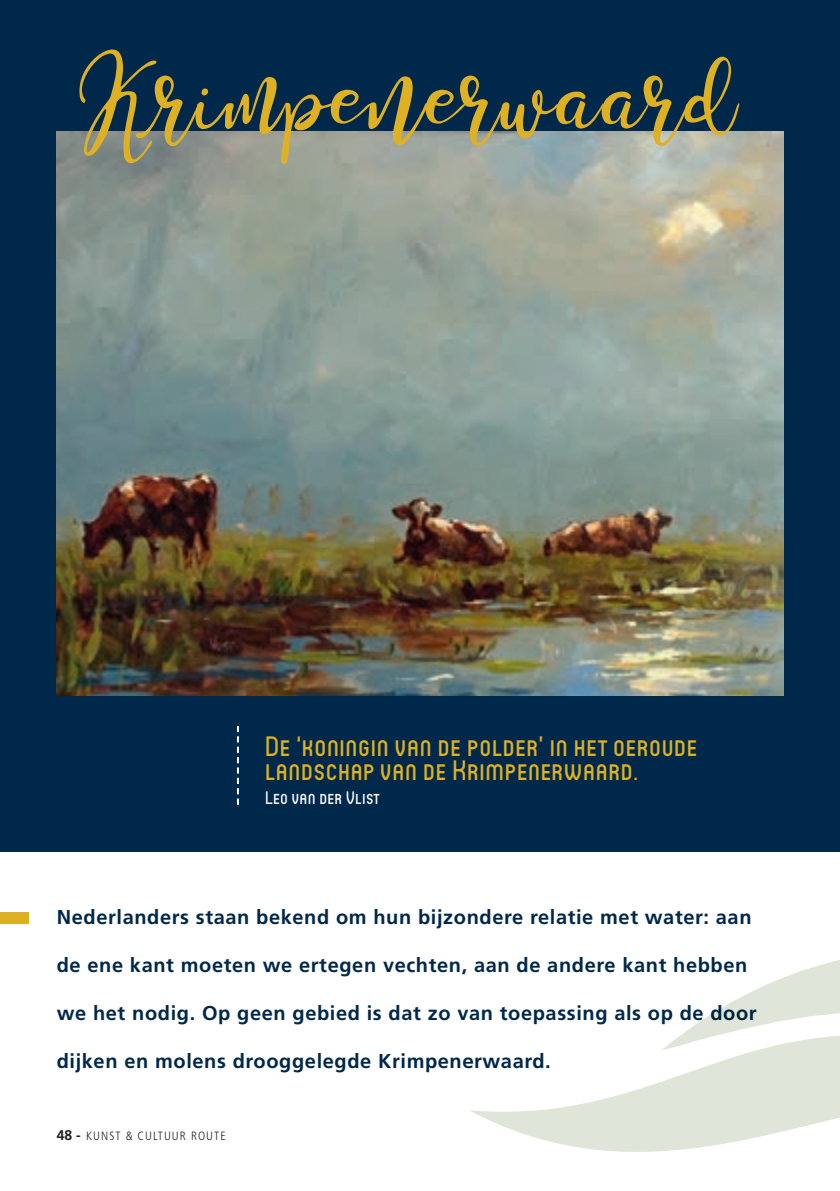
<style>
.page{position:relative;width:840px;height:1191px;background:#fff}
.page>*{position:absolute;margin:0;border:0;box-sizing:border-box;transform-origin:0 0}
.t1{font:134px "Stella Wilson";letter-spacing:.01em;color:#deb125}
.t2{font:500 28px/24px "Circula";letter-spacing:.05em;color:#deb125}
.t3{font:700 20px "Frutiger LT";letter-spacing:.03em;color:#00284a}
.t4{font:500 18px "Circula";letter-spacing:.05em;color:#fff}
.t5{font:300 condensed 12px "Frutiger LT";letter-spacing:.09em;color:#231f20}
.s1{font-weight:700;font-stretch:normal;font-size:14px}
</style>
<div class="page">
<div style="left:0;top:912px;width:28px;height:11px;background:#deb125"></div>
<div style="left:0;top:0;width:839px;height:851px;background:#00284a"></div>
<svg style="left:237px;top:726px;width:2px;height:78px"></svg>
<img style="left:57px;top:131px;width:725px;height:564px">
<hr style="left:839px;top:779px;width:1px;height:412px;background:#deb125">
<svg style="left:681px;top:960px;width:158px;height:75px"></svg>
<svg style="left:470px;top:1035px;width:369px;height:117px;fill:#dfe6d9"></svg>
<h1 class="t1" style="left:79px;top:3px;width:658px">Krimpenerwaard</h1>
<h2 class="t2" style="left:265px;top:733px;width:432px">De ‘koningin van de polder’ in het oeroude landschap van de Krimpenerwaard.</h2>
<p class="t4" style="left:265px;top:786px;width:116px">Leo van der Vlist</p>
<p class="t3" style="left:57px;top:905px;width:696px">Nederlanders staan bekend om hun bijzondere relatie met water: aan</p>
<p class="t3" style="left:57px;top:953px;width:691px">de ene kant moeten we ertegen vechten, aan de andere kant hebben</p>
<p class="t3" style="left:57px;top:1001px;width:701px">we het nodig. Op geen gebied is dat zo van toepassing als op de door</p>
<p class="t3" style="left:57px;top:1049px;width:495px">dijken en molens drooggelegde Krimpenerwaard.</p>
<p class="t5" style="left:57px;top:1128px;width:170px"><span class="s1">48 -</span> KUNST &amp; CULTUUR ROUTE</p>
</div>
